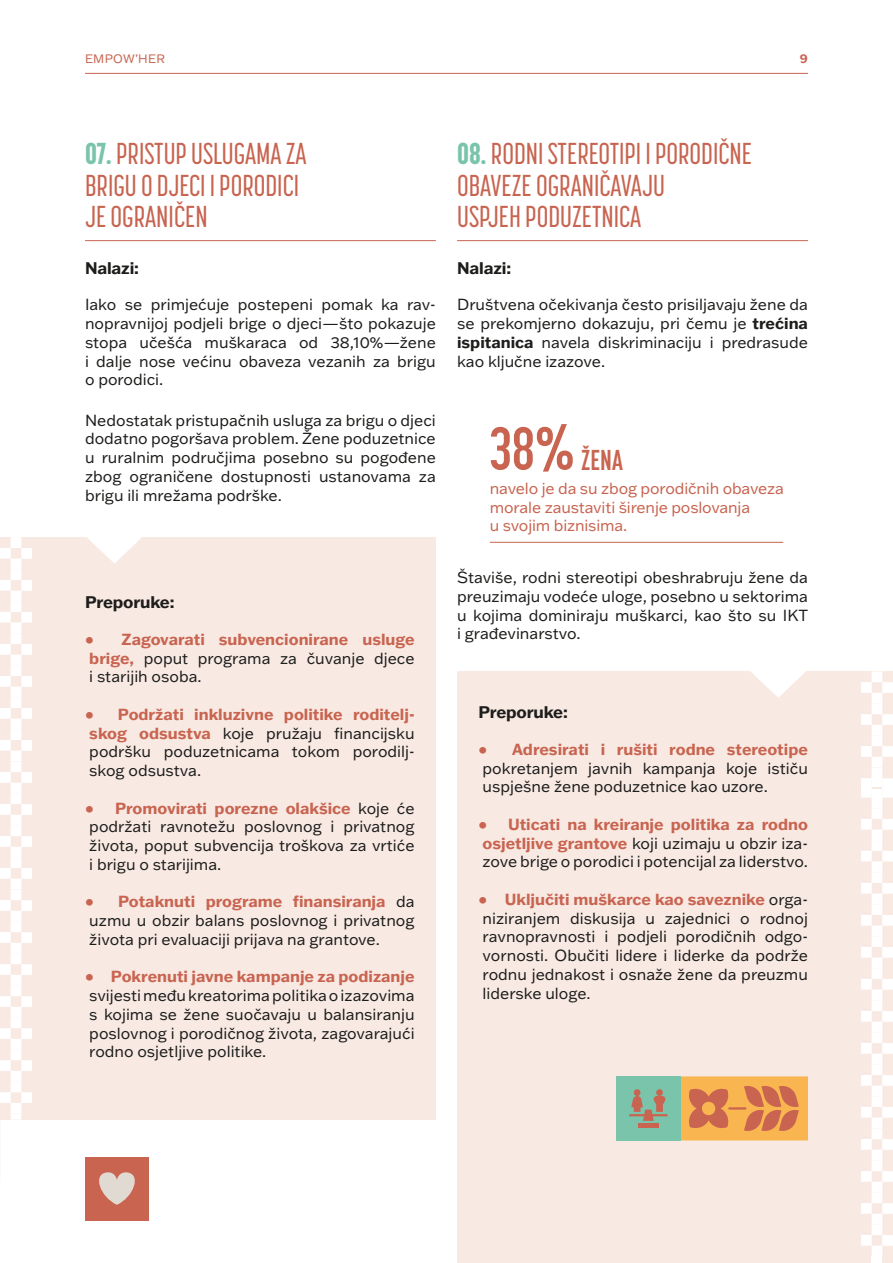
<style>
.page{position:relative;width:893px;height:1263px;background:#fff}
.page>*{position:absolute;margin:0;border:0;box-sizing:border-box;transform-origin:0 0}
.t1{font:500 30px/31.5px "Korolev Compressed";color:#c86450}
.t2{font:700 28.5px "Korolev Compressed";color:#c86450}
.t3{font:700 16.5px "Franklin Gothic ATF";letter-spacing:-.01em;color:#1d1d1b}
.t4{font:15.75px/18.8px "Franklin Gothic ATF";color:#1d1d1b;text-align:justify}
.t5{font:15.75px/18.8px "Franklin Gothic ATF";letter-spacing:-.01em;color:#c86450}
.t6{font:700 15.75px "Franklin Gothic ATF";color:#c86450}
.t7{font:12px "Franklin Gothic ATF";letter-spacing:.02em;color:#c86450}
.t8{font:700 12px "Franklin Gothic ATF";color:#c86450}
.s1{font-weight:800;color:#7ac4ab}
.s2{font-weight:700;color:#c86450}
.s3{font-weight:700}
.s4{font-size:60px}
</style>
<div class="page">
<hr style="left:85px;top:73px;width:723px;height:1px;background:#c86450">
<div style="left:457px;top:671px;width:436px;height:592px;background:#f8e9e3"></div>
<hr style="left:85px;top:240px;width:351px;height:1px;background:#c86450">
<hr style="left:457px;top:240px;width:351px;height:1px;background:#c86450">
<hr style="left:490px;top:542px;width:293px;height:1px;background:#c86450">
<svg style="left:680px;top:1076px;width:128px;height:64px"></svg>
<div style="left:616px;top:1076px;width:64px;height:64px;background:#7ac4ab"></div>
<svg style="left:629px;top:1089px;width:38px;height:32px"></svg>
<div style="left:638px;top:1123px;width:20px;height:5px;background:#c86450"></div>
<div style="left:0;top:537px;width:436px;height:582px;background:#f8e9e3"></div>
<svg style="left:0;top:537px;width:32px;height:582px"></svg>
<div style="left:871px;top:1256px;width:11px;height:7px;background:#fff"></div>
<svg style="left:861px;top:671px;width:32px;height:585px"></svg>
<svg style="left:87px;top:537px;width:55px;height:26px"></svg>
<svg style="left:751px;top:671px;width:55px;height:27px"></svg>
<div style="left:85px;top:1157px;width:64px;height:63px;background:#c86450"></div>
<svg style="left:99px;top:1172px;width:36px;height:33px"></svg>
<p class="t7" style="left:85px;top:51px;width:82px">EMPOW’HER</p>
<p class="t8" style="left:800px;top:51px;width:9px">9</p>
<h1 class="t1" style="left:85px;top:138px;width:223px"><span class="s1">07.</span>PRISTUP USLUGAMA ZA<br>BRIGU O DJECI I PORODICI<br>JE OGRANIČEN</h1>
<p class="t3" style="left:85px;top:256px;width:56px">Nalazi:</p>
<p class="t4" style="left:85px;top:295px;width:352px">Iako se primjećuje postepeni pomak ka rav&shy;nopravnijoj podjeli brige o djeci—što pokazuje stopa učešća muškaraca od 38,10%—žene i dalje nose većinu obaveza vezanih za brigu o porodici.</p>
<p class="t4" style="left:85px;top:410px;width:352px">Nedostatak pristupačnih usluga za brigu o djeci dodatno pogoršava problem. Žene poduzetnice u ruralnim područjima posebno su pogođene zbog ograničene dostupnosti ustanovama za brigu ili mrežama podrške.</p>
<p class="t3" style="left:85px;top:591px;width:91px">Preporuke:</p>
<p class="t4" style="left:85px;top:629px;width:331px"><span class="s2">• Zagovarati subvencionirane usluge brige,</span> poput programa za čuvanje djece i starijih osoba.</p>
<p class="t4" style="left:85px;top:704px;width:331px"><span class="s2">• Podržati inkluzivne politike roditelj&shy;skog odsustva</span> koje pružaju financijsku podršku poduzetnicama tokom porodilj&shy;skog odsustva.</p>
<p class="t4" style="left:85px;top:798px;width:331px"><span class="s2">• Promovirati porezne olakšice</span> koje će podržati ravnotežu poslovnog i privatnog života, poput subvencija troškova za vrtiće i brigu o starijima.</p>
<p class="t4" style="left:85px;top:892px;width:331px"><span class="s2">• Potaknuti programe finansiranja</span> da uzmu u obzir balans poslovnog i privatnog života pri evaluaciji prijava na grantove.</p>
<p class="t6" style="left:85px;top:966px;width:331px">• Pokrenuti javne kampanje za podizanje</p>
<p class="t4" style="left:89px;top:986px;width:327px">svijesti među kreatorima politika o izazovima s kojima se žene suočavaju u balansiranju poslovnog i porodičnog života, zagovarajući rodno osjetljive politike.</p>
<h1 class="t1" style="left:457px;top:138px;width:297px"><span class="s1">08.</span>RODNI STEREOTIPI I PORODIČNE<br>OBAVEZE OGRANIČAVAJU<br>USPJEH PODUZETNICA</h1>
<p class="t3" style="left:457px;top:256px;width:56px">Nalazi:</p>
<p class="t4" style="left:457px;top:295px;width:352px">Društvena očekivanja često prisiljavaju žene da se prekomjerno dokazuju, pri čemu je <span class="s3">trećina ispitanica</span> navela diskriminaciju i predrasude kao ključne izazove.</p>
<h2 class="t2" style="left:490px;top:443px;width:134px"><span class="s4">38%</span> ŽENA</h2>
<p class="t5" style="left:490px;top:478px;width:296px">navelo je da su zbog porodičnih obaveza morale zaustaviti širenje poslovanja<br>u svojim biznisima.</p>
<p class="t4" style="left:457px;top:568px;width:353px">Štaviše, rodni stereotipi obeshrabruju žene da preuzimaju vodeće uloge, posebno u sektorima u kojima dominiraju muškarci, kao što su IKT i građevinarstvo.</p>
<p class="t3" style="left:478px;top:701px;width:91px">Preporuke:</p>
<p class="t6" style="left:478px;top:739px;width:331px">• Adresirati i rušiti rodne stereotipe</p>
<p class="t4" style="left:483px;top:758px;width:327px">pokretanjem javnih kampanja koje ističu uspješne žene poduzetnice kao uzore.</p>
<p class="t4" style="left:478px;top:814px;width:331px"><span class="s2">• Uticati na kreiranje politika za rodno osjetljive grantove</span> koji uzimaju u obzir iza&shy;zove brige o porodici i potencijal za liderstvo.</p>
<p class="t4" style="left:478px;top:889px;width:331px"><span class="s2">• Uključiti muškarce kao saveznike</span> orga&shy;niziranjem diskusija u zajednici o rodnoj ravnopravnosti i podjeli porodičnih odgo&shy;vornosti. Obučiti lidere i liderke da podrže rodnu jednakost i osnaže žene da preuzmu liderske uloge.</p>
</div>
